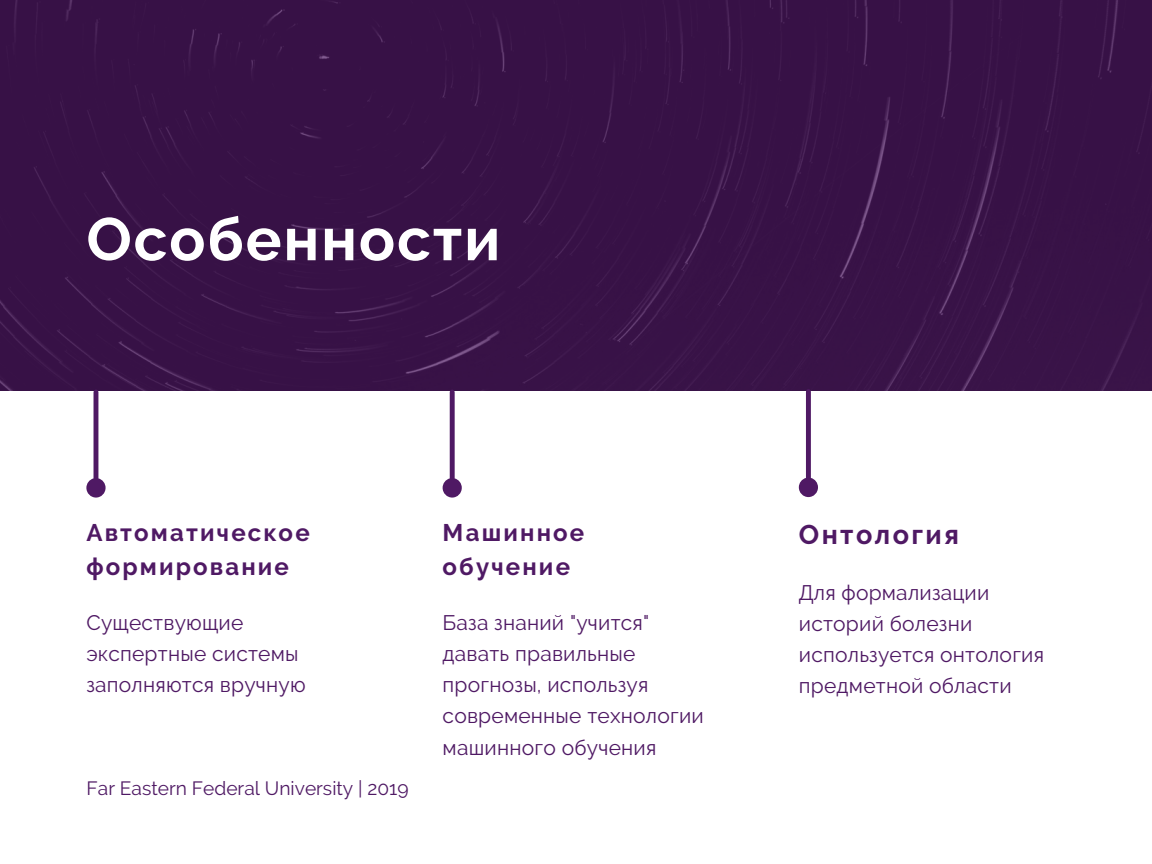
<style>
.page{position:relative;width:1152px;height:864px;background:#fff}
.page>*{position:absolute;margin:0;border:0;box-sizing:border-box;transform-origin:0 0}
.t1{font:700 60px "Raleway";letter-spacing:.03em;color:#fff}
.t2{font:700 27px "Raleway";letter-spacing:.09em;color:#4f1964}
.t3{font:700 24px/33.6px "Raleway";letter-spacing:.09em;color:#4f1964}
.t4{font:21px/31.2px "Raleway";letter-spacing:.01em;color:#4f1964}
.t5{font:19.2px "Raleway";color:#4f1964}
</style>
<div class="page">
<div style="left:0;top:0;width:1152px;height:391px;background:#371146"></div>
<svg style="left:86px;top:390px;width:20px;height:108px"></svg>
<svg style="left:443px;top:390px;width:19px;height:108px"></svg>
<svg style="left:799px;top:389px;width:19px;height:108px"></svg>
<h1 class="t1" style="left:86px;top:204px;width:416px">Особенности</h1>
<p class="t3" style="left:86px;top:516px;width:225px">Автоматическое формирование</p>
<p class="t4" style="left:86px;top:607px;width:221px">Существующие экспертные системы заполняются вручную</p>
<p class="t5" style="left:87px;top:777px;width:324px">Far Eastern Federal University | 2019</p>
<p class="t3" style="left:443px;top:516px;width:143px">Машинное обучение</p>
<p class="t4" style="left:443px;top:607px;width:263px">База знаний "учится" давать правильные прогнозы, используя современные технологии машинного обучения</p>
<p class="t2" style="left:799px;top:519px;width:162px">Онтология</p>
<p class="t4" style="left:799px;top:577px;width:247px">Для формализации историй болезни используется онтология предметной области</p>
</div>
